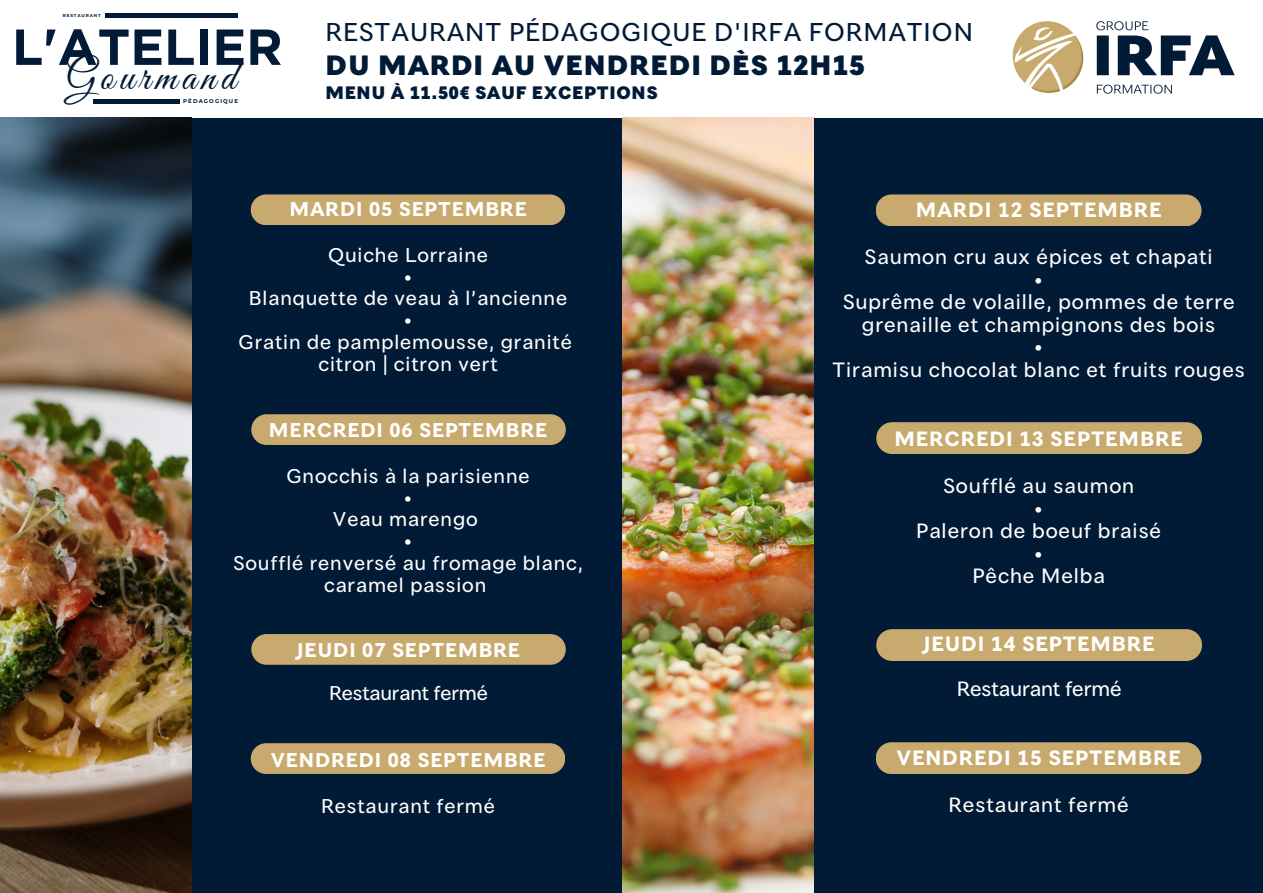
<style>
.page{position:relative;width:1263px;height:893px;background:#011b37}
.page>*{position:absolute;margin:0;border:0;box-sizing:border-box;transform-origin:0 0}
.t1{font:700 50.47px "Gotham";color:#011b37}
.t2{font:42.08px "Great Vibes";letter-spacing:.12em;color:#011b37}
.t3{font:800 27.9px "NCT Torin";letter-spacing:.04em;color:#011b37}
.t4{font:25.72px "NCT Torin";letter-spacing:.04em;color:#011b37}
.t5{font:20.62px/22.5px "NCT Torin";letter-spacing:.05em;color:#fff;text-align:center}
.t6{font:700 20.62px "NCT Torin";letter-spacing:.05em;color:#fff}
.t7{font:20.62px "NCT Torin";color:#fff}
.t8{font:19.88px/21.8px "NCT Torin";letter-spacing:.05em;color:#fff;text-align:center}
.t9{font:700 19.88px "NCT Torin";letter-spacing:.05em;color:#fff}
.t10{font:19.88px "NCT Torin";color:#fff}
.t11{font:800 18px "NCT Torin";letter-spacing:.04em;color:#011b37}
.t12{font:700 5.47px "Montserrat";letter-spacing:.2em;color:#011b37}
.t13{font:700 4.28px "Montserrat";letter-spacing:.2em;color:#011b37}
</style>
<div class="page">
<div style="left:0;top:0;width:1263px;height:117px;background:#fff"></div>
<img style="left:1012px;top:21px;width:223px;height:73px">
<div style="left:105px;top:13px;width:133px;height:5px;background:#011b37"></div>
<div style="left:94px;top:99px;width:86px;height:5px;background:#011b37"></div>
<img style="left:623px;top:118px;width:190px;height:775px">
<img style="left:0;top:117px;width:191px;height:776px">
<div style="left:251px;top:743px;width:314px;height:31px;background:#c8aa6e;border-radius:15px"></div>
<div style="left:251px;top:194px;width:314px;height:31px;background:#c8aa6e;border-radius:15px"></div>
<div style="left:251px;top:634px;width:315px;height:31px;background:#c8aa6e;border-radius:15px"></div>
<div style="left:251px;top:414px;width:315px;height:31px;background:#c8aa6e;border-radius:15px"></div>
<div style="left:876px;top:742px;width:325px;height:32px;background:#c8aa6e;border-radius:16px"></div>
<div style="left:876px;top:194px;width:325px;height:32px;background:#c8aa6e;border-radius:16px"></div>
<div style="left:876px;top:629px;width:326px;height:32px;background:#c8aa6e;border-radius:16px"></div>
<div style="left:876px;top:422px;width:326px;height:32px;background:#c8aa6e;border-radius:16px"></div>
<p class="t13" style="left:63px;top:12px;width:40px">RESTAURANT</p>
<p class="t2" style="left:66px;top:53px;width:172px">Gourmand</p>
<p class="t1" style="left:12px;top:18px;width:272px">L'ATELIER</p>
<p class="t12" style="left:183px;top:98px;width:56px">PÉDAGOGIQUE</p>
<p class="t4" style="left:325px;top:15px;width:649px">RESTAURANT PÉDAGOGIQUE D'IRFA FORMATION</p>
<p class="t3" style="left:325px;top:47px;width:541px">DU MARDI AU VENDREDI DÈS 12H15</p>
<p class="t11" style="left:325px;top:81px;width:334px">MENU À 11.50€ SAUF EXCEPTIONS</p>
<p class="t9" style="left:289px;top:196px;width:239px">MARDI 05 SEPTEMBRE</p>
<p class="t8" style="left:328px;top:243px;width:161px">Quiche Lorraine</p>
<p class="t8" style="left:403px;top:265px;width:10px">•</p>
<p class="t8" style="left:249px;top:287px;width:320px">Blanquette de veau à l’ancienne</p>
<p class="t8" style="left:403px;top:308px;width:10px">•</p>
<p class="t8" style="left:239px;top:330px;width:335px">Gratin de pamplemousse, granité</p>
<p class="t8" style="left:318px;top:352px;width:180px">citron | citron vert</p>
<p class="t9" style="left:269px;top:417px;width:280px">MERCREDI 06 SEPTEMBRE</p>
<p class="t8" style="left:286px;top:464px;width:244px">Gnocchis à la parisienne</p>
<p class="t8" style="left:403px;top:486px;width:10px">•</p>
<p class="t8" style="left:333px;top:507px;width:146px">Veau marengo</p>
<p class="t8" style="left:403px;top:529px;width:10px">•</p>
<p class="t8" style="left:233px;top:551px;width:351px">Soufflé renversé au fromage blanc, caramel passion</p>
<p class="t9" style="left:296px;top:637px;width:225px">JEUDI 07 SEPTEMBRE</p>
<p class="t10" style="left:329px;top:680px;width:160px">Restaurant fermé</p>
<p class="t9" style="left:271px;top:746px;width:276px">VENDREDI 08 SEPTEMBRE</p>
<p class="t8" style="left:321px;top:793px;width:175px">Restaurant fermé</p>
<p class="t6" style="left:916px;top:196px;width:247px">MARDI 12 SEPTEMBRE</p>
<p class="t5" style="left:864px;top:245px;width:350px">Saumon cru aux épices et chapati</p>
<p class="t5" style="left:1034px;top:267px;width:11px">•</p>
<p class="t5" style="left:843px;top:290px;width:393px">Suprême de volaille, pommes de terre grenaille et champignons des bois</p>
<p class="t5" style="left:1034px;top:335px;width:11px">•</p>
<p class="t5" style="left:832px;top:357px;width:414px">Tiramisu chocolat blanc et fruits rouges</p>
<p class="t6" style="left:894px;top:425px;width:290px">MERCREDI 13 SEPTEMBRE</p>
<p class="t5" style="left:943px;top:474px;width:193px">Soufflé au saumon</p>
<p class="t5" style="left:1034px;top:496px;width:11px">•</p>
<p class="t5" style="left:916px;top:519px;width:246px">Paleron de boeuf braisé</p>
<p class="t5" style="left:1034px;top:541px;width:11px">•</p>
<p class="t5" style="left:972px;top:564px;width:134px">Pêche Melba</p>
<p class="t6" style="left:923px;top:630px;width:233px">JEUDI 14 SEPTEMBRE</p>
<p class="t7" style="left:957px;top:675px;width:166px">Restaurant fermé</p>
<p class="t6" style="left:896px;top:744px;width:286px">VENDREDI 15 SEPTEMBRE</p>
<p class="t5" style="left:948px;top:793px;width:181px">Restaurant fermé</p>
</div>
